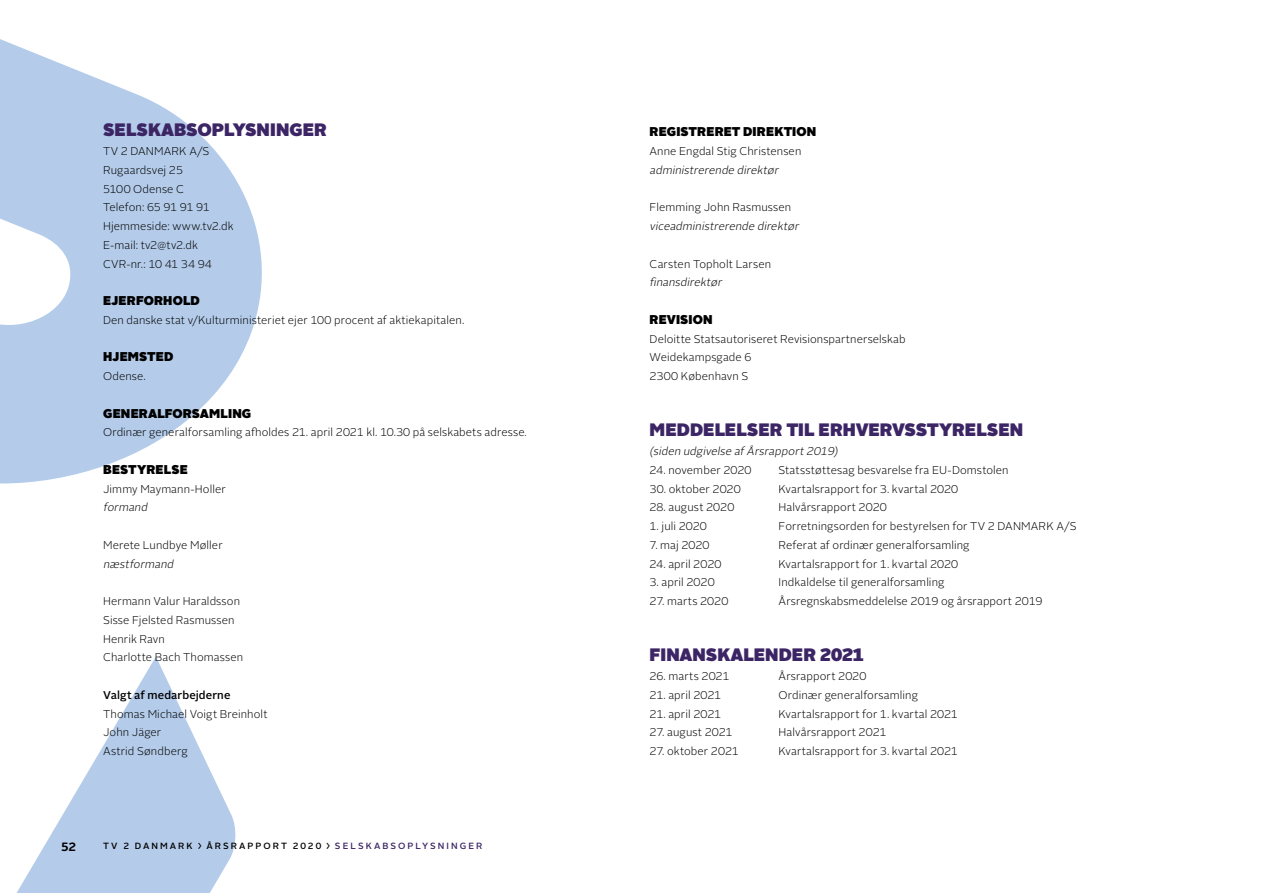
<style>
.page{position:relative;width:1263px;height:893px;background:#fff}
.page>*{position:absolute;margin:0;border:0;box-sizing:border-box;transform-origin:0 0}
.t1{font:900 18px "Alright Sans";letter-spacing:-.005em;color:#3c2565}
.t2{font:900 12.75px "Alright Sans";letter-spacing:.01em;color:#000}
.t3{font:700 12px "Alright Sans";color:#000}
.t4{font:300 11.25px/18.8px "Alright Sans";letter-spacing:.01em;color:#000}
.t5{font:italic 300 11.25px "Alright Sans";color:#000}
.t6{font:500 11.25px "Alright Sans";letter-spacing:.01em;color:#000}
.t7{font:500 9px "Alright Sans";letter-spacing:.225em;color:#000}
.s1{font-size:10.5px}
.s2{color:#3c2565}
</style>
<div class="page">
<svg style="left:0;top:39px;width:262px;height:445px;fill:#b4ccea"></svg>
<svg style="left:16px;top:657px;width:220px;height:236px;fill:#b4ccea"></svg>
<h1 class="t1" style="left:103px;top:117px;width:225px">SELSKABSOPLYSNINGER</h1>
<p class="t4" style="left:103px;top:142px;width:132px">TV 2 DANMARK A/S<br>Rugaardsvej 25<br>5100 Odense C<br>Telefon: 65 91 91 91<br>Hjemmeside: www.tv2.dk<br>E-mail: tv2@tv2.dk<br>CVR-nr.: 10 41 34 94</p>
<p class="t2" style="left:103px;top:291px;width:98px">EJERFORHOLD</p>
<p class="t4" style="left:103px;top:311px;width:361px">Den danske stat v/Kulturministeriet ejer 100 procent af aktiekapitalen.</p>
<p class="t2" style="left:103px;top:348px;width:72px">HJEMSTED</p>
<p class="t4" style="left:103px;top:367px;width:42px">Odense.</p>
<p class="t2" style="left:103px;top:404px;width:150px">GENERALFORSAMLING</p>
<p class="t4" style="left:103px;top:423px;width:424px">Ordinær generalforsamling afholdes 21. april 2021 kl. 10.30 på selskabets adresse<span class="s1">.</span></p>
<p class="t2" style="left:103px;top:460px;width:86px">BESTYRELSE</p>
<p class="t4" style="left:103px;top:479px;width:124px">Jimmy Maymann-Holler</p>
<p class="t5" style="left:103px;top:500px;width:48px">formand</p>
<p class="t4" style="left:103px;top:536px;width:121px">Merete Lundbye Møller</p>
<p class="t5" style="left:103px;top:556px;width:75px">næstformand</p>
<p class="t4" style="left:103px;top:592px;width:142px">Hermann Valur Haraldsson<br>Sisse Fjelsted Rasmussen<br>Henrik Ravn<br>Charlotte Bach Thomassen</p>
<p class="t6" style="left:103px;top:687px;width:129px">Valgt af medarbejderne</p>
<p class="t4" style="left:103px;top:704px;width:166px">Thomas Michael Voigt Breinholt<br>John Jäger<br>Astrid Søndberg</p>
<p class="t3" style="left:61px;top:838px;width:16px">52</p>
<p class="t7" style="left:103px;top:839px;width:381px">TV 2 DANMARK › ÅRSRAPPORT 2020 › <span class="s2">SELSKABSOPLYSNINGER</span></p>
<p class="t2" style="left:649px;top:123px;width:168px">REGISTRERET DIREKTION</p>
<p class="t4" style="left:649px;top:142px;width:153px">Anne Engdal Stig Christensen</p>
<p class="t5" style="left:649px;top:162px;width:133px">administrerende direktør</p>
<p class="t4" style="left:649px;top:198px;width:143px">Flemming John Rasmussen</p>
<p class="t5" style="left:649px;top:219px;width:153px">viceadministrerende direktør</p>
<p class="t4" style="left:649px;top:254px;width:123px">Carsten Topholt Larsen</p>
<p class="t5" style="left:649px;top:275px;width:76px">finansdirektør</p>
<p class="t2" style="left:649px;top:310px;width:65px">REVISION</p>
<p class="t4" style="left:649px;top:329px;width:257px">Deloitte Statsautoriseret Revisionspartnerselskab<br>Weidekampsgade 6<br>2300 København S</p>
<h1 class="t1" style="left:649px;top:417px;width:375px">MEDDELELSER TIL ERHVERVSSTYRELSEN</h1>
<p class="t5" style="left:649px;top:444px;width:192px">(siden udgivelse afÅrsrapport2019)</p>
<p class="t4" style="left:649px;top:461px;width:103px">24. november 2020</p>
<p class="t4" style="left:778px;top:461px;width:232px">Statsstøttesag besvarelse fra EU-Domstolen</p>
<p class="t4" style="left:649px;top:479px;width:93px">30. oktober 2020</p>
<p class="t4" style="left:778px;top:479px;width:181px">Kvartalsrapport for 3. kvartal 2020</p>
<p class="t4" style="left:649px;top:498px;width:86px">28. august 2020</p>
<p class="t4" style="left:779px;top:498px;width:110px">Halvårsrapport 2020</p>
<p class="t4" style="left:649px;top:517px;width:59px">1. juli 2020</p>
<p class="t4" style="left:778px;top:517px;width:299px">Forretningsorden for bestyrelsen for TV 2 DANMARK A/S</p>
<p class="t4" style="left:649px;top:536px;width:62px">7. maj 2020</p>
<p class="t4" style="left:778px;top:536px;width:192px">Referat af ordinær generalforsamling</p>
<p class="t4" style="left:649px;top:554px;width:73px">24. april 2020</p>
<p class="t4" style="left:778px;top:554px;width:181px">Kvartalsrapport for 1. kvartal 2020</p>
<p class="t4" style="left:649px;top:573px;width:67px">3. april 2020</p>
<p class="t4" style="left:778px;top:573px;width:167px">Indkaldelse til generalforsamling</p>
<p class="t4" style="left:649px;top:592px;width:80px">27. marts 2020</p>
<p class="t4" style="left:778px;top:592px;width:265px">Årsregnskabsmeddelelse 2019 og årsrapport 2019</p>
<h1 class="t1" style="left:649px;top:642px;width:216px">FINANSKALENDER 2021</h1>
<p class="t4" style="left:649px;top:667px;width:81px">26. marts 2021</p>
<p class="t4" style="left:778px;top:667px;width:89px">Årsrapport 2020</p>
<p class="t4" style="left:649px;top:686px;width:73px">21. april 2021</p>
<p class="t4" style="left:778px;top:686px;width:141px">Ordinær generalforsamling</p>
<p class="t4" style="left:649px;top:704px;width:73px">21. april 2021</p>
<p class="t4" style="left:778px;top:704px;width:181px">Kvartalsrapport for 1. kvartal 2021</p>
<p class="t4" style="left:649px;top:723px;width:84px">27. august 2021</p>
<p class="t4" style="left:779px;top:723px;width:109px">Halvårsrapport 2021</p>
<p class="t4" style="left:649px;top:742px;width:91px">27. oktober 2021</p>
<p class="t4" style="left:779px;top:742px;width:181px">Kvartalsrapport for 3. kvartal 2021</p>
</div>
